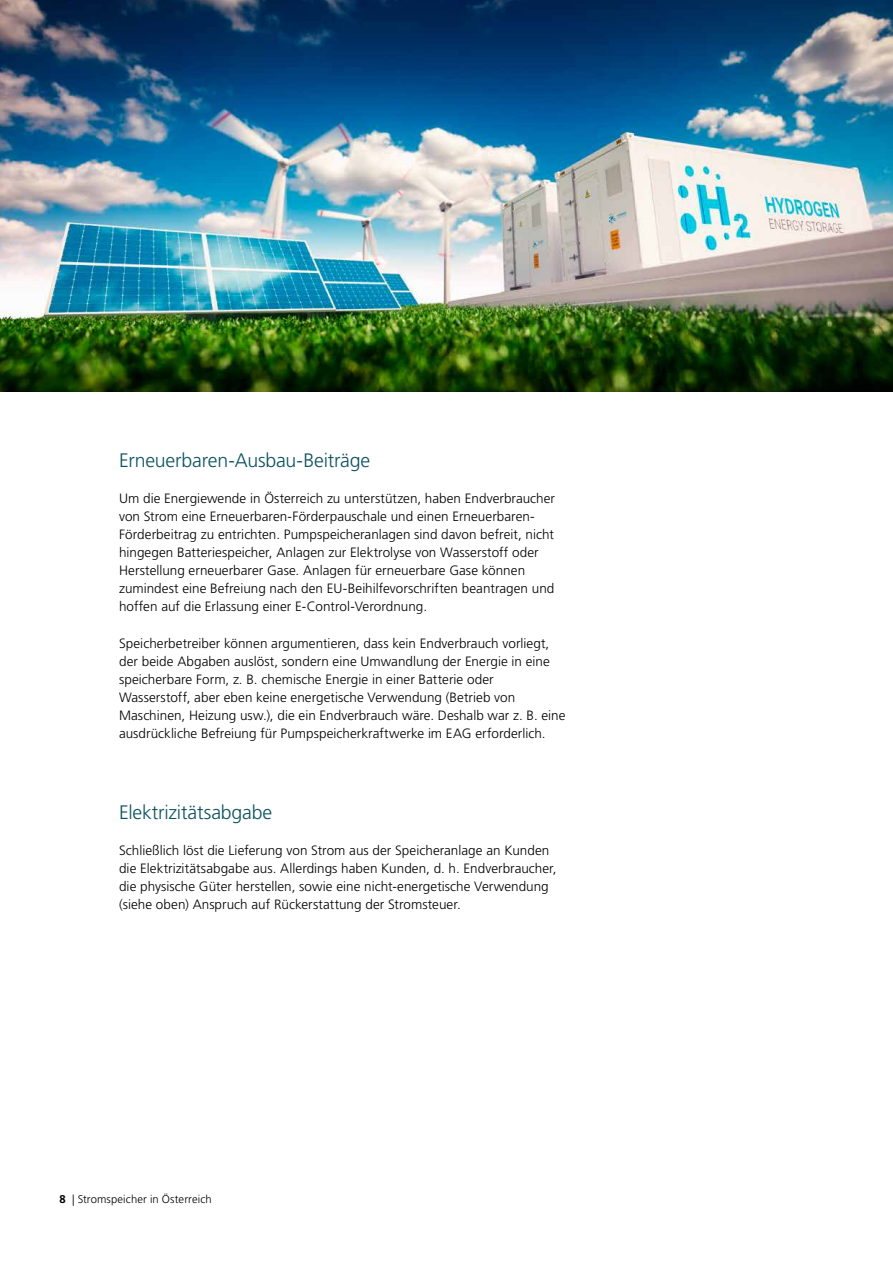
<style>
.page{position:relative;width:893px;height:1263px;background:#fff}
.page>*{position:absolute;margin:0;border:0;box-sizing:border-box;transform-origin:0 0}
.t1{font:300 19.5px "Frutiger LT Pro";letter-spacing:-.01em;color:#0d535f}
.t2{font:300 13.5px/18px "Frutiger LT Pro";letter-spacing:.005em;color:#000}
.t3{font:300 11.25px "Frutiger LT Pro";letter-spacing:.01em;color:#000}
.s1{font-weight:700}
</style>
<div class="page">
<img style="left:0;top:0;width:893px;height:391px">
<h1 class="t1" style="left:119px;top:449px;width:253px">Erneuerbaren-Ausbau-Beiträge</h1>
<p class="t2" style="left:119px;top:490px;width:438px">Um die Energiewende in Österreich zu unterstützen, haben Endverbraucher von Strom eine Erneuerbaren-Förderpauschale und einen Erneuerbaren-Förderbeitrag zu entrichten. Pumpspeicheranlagen sind davon befreit, nicht hingegen Batteriespeicher, Anlagen zur Elektrolyse von Wasserstoff oder Herstellung erneuerbarer Gase. Anlagen für erneuerbare Gase können zumindest eine Befreiung nach den EU-Beihilfevorschriften beantragen und hoffen auf die Erlassung einer E-Control-Verordnung.</p>
<p class="t2" style="left:119px;top:634px;width:448px">Speicherbetreiber können argumentieren, dass kein Endverbrauch vorliegt, der beide Abgaben auslöst, sondern eine Umwandlung der Energie in eine speicherbare Form, z. B. chemische Energie in einer Batterie oder Wasserstoff, aber eben keine energetische Verwendung (Betrieb von Maschinen, Heizung usw.), die ein Endverbrauch wäre. Deshalb war z. B. eine ausdrückliche Befreiung für Pumpspeicherkraftwerke im EAG erforderlich.</p>
<h1 class="t1" style="left:119px;top:800px;width:155px">Elektrizitätsabgabe</h1>
<p class="t2" style="left:119px;top:841px;width:439px">Schließlich löst die Lieferung von Strom aus der Speicheranlage an Kunden die Elektrizitätsabgabe aus. Allerdings haben Kunden, d. h. Endverbraucher, die physische Güter herstellen, sowie eine nicht-energetische Verwendung (siehe oben) Anspruch auf Rückerstattung der Stromsteuer.</p>
<p class="t3" style="left:60px;top:1193px;width:154px"><span class="s1">8</span> | Stromspeicher in Österreich</p>
</div>
